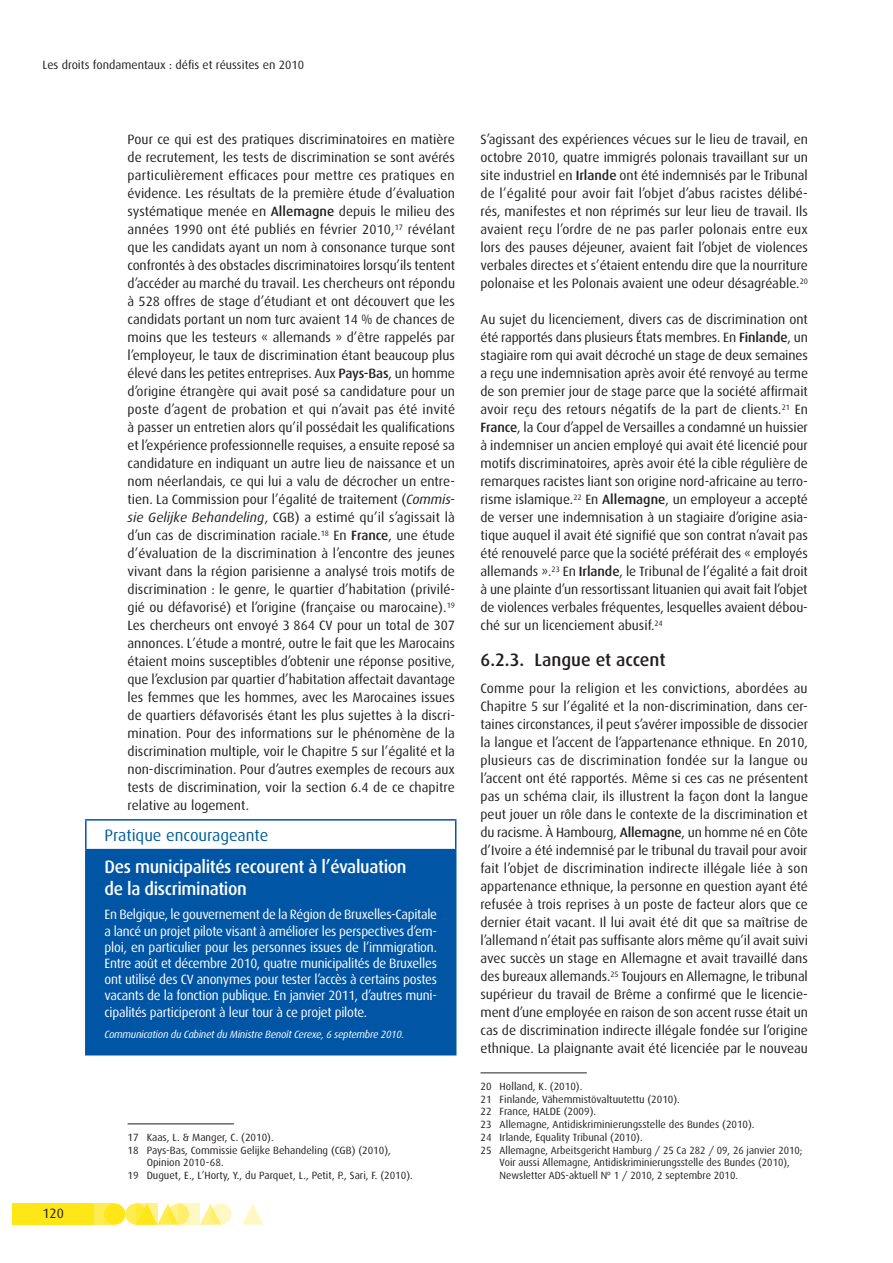
<style>
.page{position:relative;width:893px;height:1263px;background:#fff}
.page>*{position:absolute;margin:0;border:0;box-sizing:border-box;transform-origin:0 0}
.t1{font:500 18px/21.6px "Dax";letter-spacing:-.02em;color:#fff}
.t2{font:500 18px "Dax";color:#231f20}
.t3{font:16.5px "Dax";color:#005f9f}
.t4{font:13.5px/18px "Dax";color:#231f20;text-align:justify}
.t5{font:13.5px/16.2px "Dax";letter-spacing:-.02em;color:#fff;text-align:justify}
.t6{font:12px "Dax";color:#231f20}
.t7{font:10.5px "Dax";color:#231f20}
.t8{font:italic 10.5px "Dax";letter-spacing:-.02em;color:#fff}
.s1{font-weight:500}
.s2{font-style:italic}
</style>
<div class="page">
<svg style="left:125px;top:1203px;width:22px;height:22px"></svg>
<div style="left:94px;top:1203px;width:21px;height:22px;background:#ffec50"></div>
<div style="left:12px;top:1203px;width:82px;height:22px;background:#ffe616"></div>
<svg style="left:200px;top:1203px;width:18px;height:22px"></svg>
<svg style="left:242px;top:1204px;width:21px;height:21px"></svg>
<div style="left:104px;top:1203px;width:21px;height:22px;background:#ffe616;border-radius:50%"></div>
<svg style="left:157px;top:1203px;width:18px;height:22px"></svg>
<svg style="left:168px;top:1203px;width:21px;height:22px"></svg>
<svg style="left:210px;top:1203px;width:22px;height:22px"></svg>
<svg style="left:136px;top:1203px;width:21px;height:22px"></svg>
<svg style="left:179px;top:1203px;width:21px;height:22px"></svg>
<hr style="left:128px;top:1123px;width:106px;height:1px;background:#231f20">
<hr style="left:480px;top:1072px;width:107px;height:1px;background:#231f20">
<div style="left:86px;top:850px;width:370px;height:205px;background:#0155a5"></div>
<hr style="left:85px;top:850px;width:2px;height:204px;background:#0155a5">
<hr style="left:85px;top:1054px;width:371px;height:1px;background:#0155a5">
<hr style="left:85px;top:819px;width:371px;height:2px;background:#0155a5">
<hr style="left:85px;top:820px;width:2px;height:29px;background:#0155a5">
<svg style="left:455px;top:820px;width:1px;height:29px"></svg>
<hr style="left:85px;top:849px;width:371px;height:1px;background:#0155a5">
<p class="t6" style="left:43px;top:58px;width:263px">Les droits fondamentaux : défis et réussites en 2010</p>
<p class="t4" style="left:128px;top:130px;width:329px">Pour ce qui est des pratiques discriminatoires en matière de recrutement, les tests de discrimination se sont avérés particulièrement efficaces pour mettre ces pratiques en évidence. Les résultats de la première étude d’évaluation systématique menée en <span class="s1">Allemagne</span> depuis le milieu des années 1990 ont été publiés en février 2010,<sup>17</sup> révélant que les candidats ayant un nom à consonance turque sont confrontés à des obstacles discriminatoires lorsqu’ils tentent d’accéder au marché du travail. Les chercheurs ont répondu à 528 offres de stage d’étudiant et ont découvert que les candidats portant un nom turc avaient 14 % de chances de moins que les testeurs « allemands » d’être rappelés par l’employeur, le taux de discrimination étant beaucoup plus élevé dans les petites entreprises. Aux <span class="s1">Pays-Bas</span>, un homme d’origine étrangère qui avait posé sa candidature pour un poste d’agent de probation et qui n’avait pas été invité à passer un entretien alors qu’il possédait les qualifications et l’expérience professionnelle requises, a ensuite reposé sa candidature en indiquant un autre lieu de naissance et un nom néerlandais, ce qui lui a valu de décrocher un entre&shy;tien. La Commission pour l’égalité de traitement (<span class="s2">Commis&shy;sie Gelijke Behandeling</span>, CGB) a estimé qu’il s’agissait là d’un cas de discrimination raciale.<sup>18</sup> En <span class="s1">France</span>, une étude d’évaluation de la discrimination à l’encontre des jeunes vivant dans la région parisienne a analysé trois motifs de discrimination : le genre, le quartier d’habitation (privilé&shy;gié ou défavorisé) et l’origine (française ou marocaine).<sup>19<br></sup>Les chercheurs ont envoyé 3 864 CV pour un total de 307 annonces. L’étude a montré, outre le fait que les Marocains étaient moins susceptibles d’obtenir une réponse positive, que l’exclusion par quartier d’habitation affectait davantage les femmes que les hommes, avec les Marocaines issues de quartiers défavorisés étant les plus sujettes à la discri&shy;mination. Pour des informations sur le phénomène de la discrimination multiple, voir le Chapitre 5 sur l’égalité et la non-discrimination. Pour d’autres exemples de recours aux tests de discrimination, voir la section 6.4 de ce chapitre relative au logement.</p>
<p class="t3" style="left:105px;top:826px;width:165px">Pratique encourageante</p>
<h1 class="t1" style="left:105px;top:856px;width:304px">Des municipalités recourent à l’évaluation de la discrimination</h1>
<p class="t5" style="left:105px;top:907px;width:334px">En Belgique, le gouvernement de la Région de Bruxelles-Capitale a lancé un projet pilote visant à améliorer les perspectives d’em&shy;ploi, en particulier pour les personnes issues de l’immigration.<br>Entre août et décembre 2010, quatre municipalités de Bruxelles ont utilisé des CV anonymes pour tester l’accès à certains postes vacants de la fonction publique. En janvier 2011, d’autres muni&shy;cipalités participeront à leur tour à ce projet pilote.</p>
<p class="t8" style="left:105px;top:1028px;width:301px">Communication du Cabinet du Ministre Benoît Cerexe, 6 septembre 2010.</p>
<p class="t4" style="left:43px;top:1205px;width:23px">120</p>
<p class="t7" style="left:128px;top:1131px;width:148px">17 Kaas, L. &amp; Manger, C. (2010).</p>
<p class="t7" style="left:128px;top:1144px;width:265px">18 Pays-Bas, Commissie Gelijke Behandeling (CGB) (2010),</p>
<p class="t7" style="left:147px;top:1157px;width:78px">Opinion 2010-68.</p>
<p class="t7" style="left:128px;top:1170px;width:287px">19 Duguet, E., L’Horty, Y., du Parquet, L., Petit, P., Sari, F. (2010).</p>
<p class="t4" style="left:480px;top:130px;width:329px;text-align:left">S’agissant des expériences vécues sur le lieu de travail, en octobre 2010, quatre immigrés polonais travaillant sur un site industriel en <span class="s1">Irlande</span> ont été indemnisés par le Tribunal de l’égalité pour avoir fait l’objet d’abus racistes délibé&shy;rés, manifestes et non réprimés sur leur lieu de travail. Ils avaient reçu l’ordre de ne pas parler polonais entre eux lors des pauses déjeuner, avaient fait l’objet de violences verbales directes et s’étaient entendu dire que la nourriture polonaise et les Polonais avaient une odeur désagréable.<sup>20</sup></p>
<p class="t4" style="left:480px;top:310px;width:329px">Au sujet du licenciement, divers cas de discrimination ont été rapportés dans plusieurs États membres. En <span class="s1">Finlande</span>, un stagiaire rom qui avait décroché un stage de deux semaines a reçu une indemnisation après avoir été renvoyé au terme de son premier jour de stage parce que la société affirmait avoir reçu des retours négatifs de la part de clients.<sup>21</sup> En <span class="s1">France</span>, la Cour d’appel de Versailles a condamné un huissier à indemniser un ancien employé qui avait été licencié pour motifs discriminatoires, après avoir été la cible régulière de remarques racistes liant son origine nord-africaine au terro&shy;risme islamique.<sup>22</sup> En <span class="s1">Allemagne</span>, un employeur a accepté de verser une indemnisation à un stagiaire d’origine asia&shy;tique auquel il avait été signifié que son contrat n’avait pas été renouvelé parce que la société préférait des « employés allemands ».<sup>23</sup> En <span class="s1">Irlande</span>, le Tribunal de l’égalité a fait droit à une plainte d’un ressortissant lituanien qui avait fait l’objet de violences verbales fréquentes, lesquelles avaient débou&shy;ché sur un licenciement abusif.<sup>24</sup></p>
<h1 class="t2" style="left:480px;top:650px;width:187px">6.2.3. Langue et accent</h1>
<p class="t4" style="left:480px;top:679px;width:329px">Comme pour la religion et les convictions, abordées au Chapitre 5 sur l’égalité et la non-discrimination, dans cer&shy;taines circonstances, il peut s’avérer impossible de dissocier la langue et l’accent de l’appartenance ethnique. En 2010, plusieurs cas de discrimination fondée sur la langue ou l’accent ont été rapportés. Même si ces cas ne présentent pas un schéma clair, ils illustrent la façon dont la langue peut jouer un rôle dans le contexte de la discrimination et du racisme. À Hambourg, <span class="s1">Allemagne</span>, un homme né en Côte d’Ivoire a été indemnisé par le tribunal du travail pour avoir fait l’objet de discrimination indirecte illégale liée à son appartenance ethnique, la personne en question ayant été refusée à trois reprises à un poste de facteur alors que ce dernier était vacant. Il lui avait été dit que sa maîtrise de l’allemand n’était pas suffisante alors même qu’il avait suivi avec succès un stage en Allemagne et avait travaillé dans des bureaux allemands.<sup>25</sup> Toujours en Allemagne, le tribunal supérieur du travail de Brême a confirmé que le licencie&shy;ment d’une employée en raison de son accent russe était un cas de discrimination indirecte illégale fondée sur l’origine ethnique. La plaignante avait été licenciée par le nouveau</p>
<p class="t7" style="left:480px;top:1080px;width:103px">20 Holland, K. (2010).</p>
<p class="t7" style="left:480px;top:1093px;width:201px">21 Finlande, Vähemmistövaltuutettu (2010).</p>
<p class="t7" style="left:480px;top:1106px;width:117px">22 France, HALDE (2009).</p>
<p class="t7" style="left:480px;top:1119px;width:276px">23 Allemagne, Antidiskriminierungsstelle des Bundes (2010).</p>
<p class="t7" style="left:480px;top:1131px;width:164px">24 Irlande, Equality Tribunal (2010).</p>
<p class="t7" style="left:480px;top:1144px;width:323px">25 Allemagne, Arbeitsgericht Hamburg / 25 Ca 282 / 09, 26 janvier 2010;</p>
<p class="t7" style="left:500px;top:1157px;width:292px">Voir aussi Allemagne, Antidiskriminierungsstelle des Bundes (2010),</p>
<p class="t7" style="left:500px;top:1170px;width:240px">Newsletter ADS-aktuell Nº 1 / 2010, 2 septembre 2010.</p>
</div>
